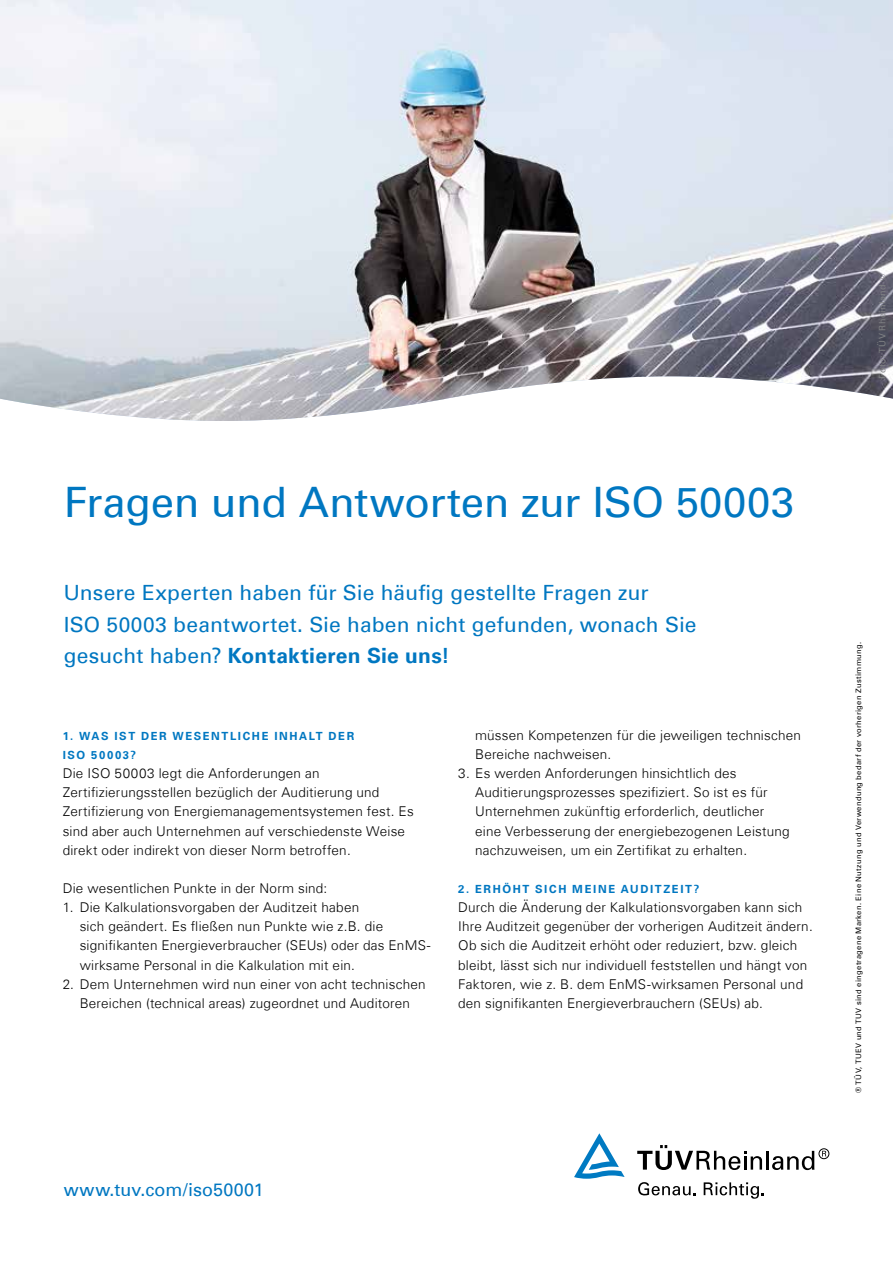
<style>
.page{position:relative;width:893px;height:1263px;background:#fff}
.page>*{position:absolute;margin:0;border:0;box-sizing:border-box;transform-origin:0 0}
.t1{font:42px "Univers Com 55 Roman";letter-spacing:-.005em;color:#0077c1}
.t2{font:21px/32px "Univers Com 55 Roman";letter-spacing:.01em;color:#0077c1}
.t3{font:700 21px "Univers Com 65";letter-spacing:.015em;color:#0077c1}
.t4{font:18px "Univers Com 55 Roman";letter-spacing:.005em;color:#0077c1}
.t5{font:300 13.5px/19.2px "Univers Com 45";letter-spacing:.015em;color:#000}
.t6{font:700 11.25px/19.2px "Univers Com 65";letter-spacing:.145em;color:#0077c1}
.t7{font:9px "Univers Com 55 Roman";letter-spacing:.045em;color:#808284}
.t8{font:7.5px "Univers Com 55 Roman";letter-spacing:.05em;color:#000}
.s1{font-family:"Univers Com 55 Roman";font-weight:400}
</style>
<div class="page">
<svg style="left:638px;top:1182px;width:58px;height:13px"></svg>
<svg style="left:704px;top:1182px;width:60px;height:17px"></svg>
<svg style="left:637px;top:1145px;width:125px;height:25px"></svg>
<hr style="left:766px;top:1151px;width:3px;height:18px;background:#000">
<svg style="left:772px;top:1151px;width:42px;height:19px"></svg>
<div style="left:819px;top:1148px;width:10px;height:11px;border:1px solid #000;border-radius:50%"></div>
<svg style="left:822px;top:1151px;width:4px;height:5px"></svg>
<svg style="left:574px;top:1133px;width:51px;height:46px"></svg>
<img style="left:0;top:0;width:893px;height:421px">
<p class="t7" style="left:877px;top:379px;width:106px;rotate:-90deg">Foto: TÜV Rheinland ©</p>
<h1 class="t1" style="left:64px;top:479px;width:732px">Fragen und Antworten zur ISO 50003</h1>
<h2 class="t2" style="left:64px;top:576px;width:634px">Unsere Experten haben für Sie häufig gestellte Fragen zur<br>ISO 50003 beantwortet. Sie haben nicht gefunden, wonach Sie</h2>
<h2 class="t3" style="left:64px;top:645px;width:387px"><span class="s1">gesucht haben?</span> Kontaktieren Sie uns!</h2>
<p class="t6" style="left:63px;top:726px;width:293px">1. WAS IST DER WESENTLICHE INHALT DER<br>ISO 50003?</p>
<p class="t5" style="left:63px;top:765px;width:353px">Die ISO 50003 legt die Anforderungen an Zertifizierungsstellen bezüglich der Auditierung und Zertifizierung von Energiemanagementsystemen fest. Es sind aber auch Unternehmen auf verschiedenste Weise direkt oder indirekt von dieser Norm betroffen.</p>
<p class="t5" style="left:63px;top:878px;width:266px">Die wesentlichen Punkte in der Norm sind:</p>
<p class="t5" style="left:80px;top:898px;width:352px;text-indent:-17px">1. Die Kalkulationsvorgaben der Auditzeit haben<br>sich geändert. Es fließen nun Punkte wie z.B. die signifikanten Energieverbraucher (SEUs) oder das EnMS&shy;wirksame Personal in die Kalkulation mit ein.</p>
<p class="t5" style="left:63px;top:974px;width:364px;text-align:center">2. Dem Unternehmen wird nun einer von acht technischen<br>Bereichen (technical areas) zugeordnet und Auditoren</p>
<p class="t5" style="left:475px;top:725px;width:327px">müssen Kompetenzen für die jeweiligen technischen<br>Bereiche nachweisen.</p>
<p class="t5" style="left:475px;top:764px;width:316px;text-indent:-17px">3. Es werden Anforderungen hinsichtlich des Auditierungsprozesses spezifiziert. So ist es für Unternehmen zukünftig erforderlich, deutlicher eine Verbesserung der energiebezogenen Leistung nachzuweisen, um ein Zertifikat zu erhalten.</p>
<p class="t6" style="left:458px;top:879px;width:243px">2. ERHÖHT SICH MEINE AUDITZEIT?</p>
<p class="t5" style="left:458px;top:898px;width:356px">Durch die Änderung der Kalkulationsvorgaben kann sich Ihre Auditzeit gegenüber der vorherigen Auditzeit ändern.<br>Ob sich die Auditzeit erhöht oder reduziert, bzw. gleich bleibt, lässt sich nur individuell feststellen und hängt von Faktoren, wie z. B. dem EnMS-wirksamen Personal und den signifikanten Energieverbrauchern (SEUs) ab.</p>
<h3 class="t4" style="left:64px;top:1179px;width:202px">www.tuv.com/iso50001</h3>
<p class="t8" style="left:854px;top:1093px;width:452px;rotate:-90deg">® TÜV, TUEV und TUV sind eingetragene Marken. Eine Nutzung und Verwendung bedarf der vorherigen Zustimmung.</p>
</div>
